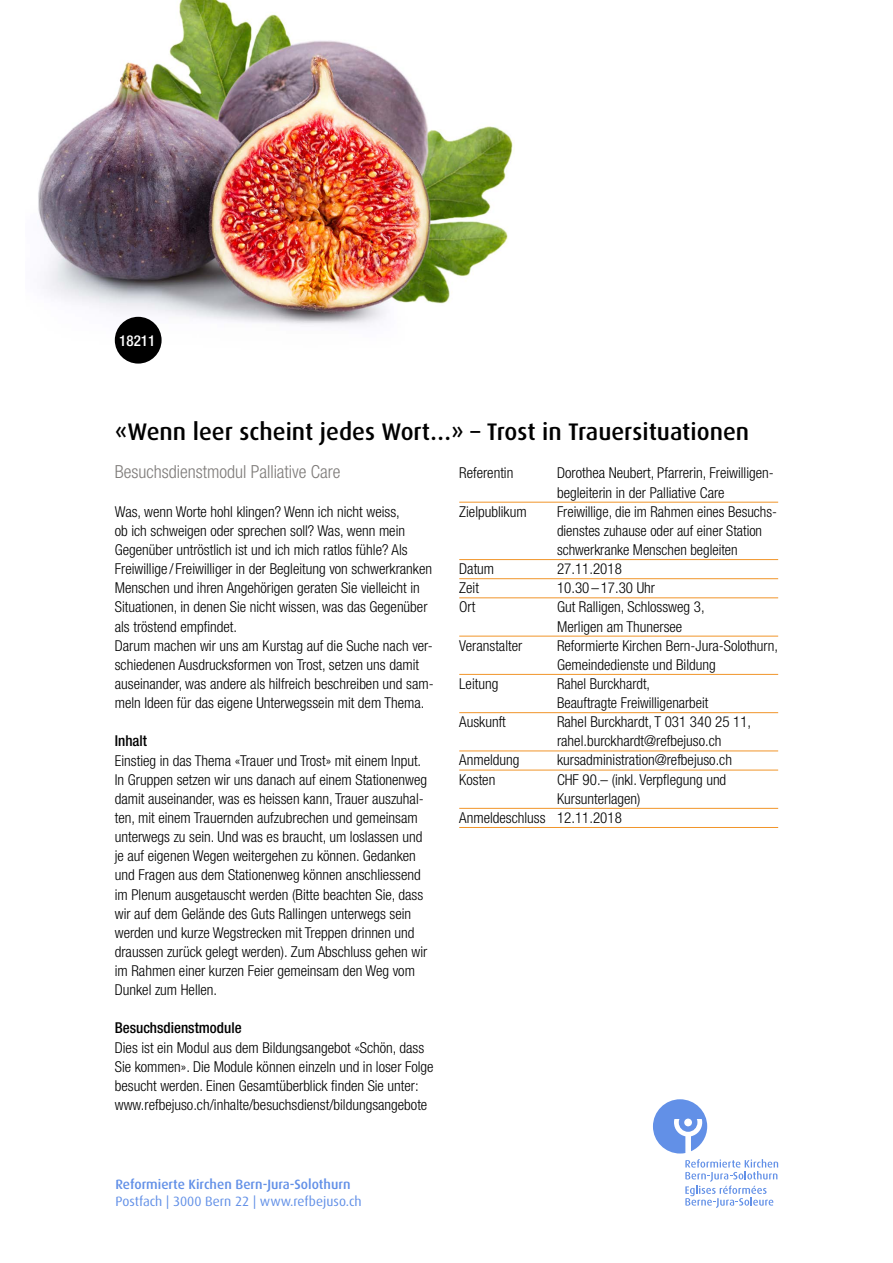
<style>
.page{position:relative;width:893px;height:1263px;background:#fff}
.page>*{position:absolute;margin:0;border:0;box-sizing:border-box;transform-origin:0 0}
.t1{font:500 24px "Dax";color:#000}
.t2{font:300 condensed 18px "Helvetica Neue LT Std";color:#7f7c7a}
.t3{font:300 condensed 15px/19.2px "Helvetica Neue LT Std";color:#000}
.t4{font:500 condensed 15px "Helvetica Neue LT Std";color:#000}
.t5{font:500 condensed 15px "Helvetica Neue LT Std";color:#fff}
.t6{font:500 13.5px "Dax";color:#6290e7}
.t7{font:13.5px "Dax";color:#6290e7}
</style>
<div class="page">
<svg style="left:653px;top:1099px;width:54px;height:54px"></svg>
<svg style="left:685px;top:1159px;width:93px;height:49px"></svg>
<img style="left:38px;top:0;width:475px;height:348px">
<hr style="left:459px;top:502px;width:319px;height:1px;background:#f1952a">
<hr style="left:459px;top:559px;width:319px;height:1px;background:#f1952a">
<hr style="left:459px;top:578px;width:319px;height:1px;background:#f1952a">
<hr style="left:459px;top:597px;width:319px;height:1px;background:#f1952a">
<hr style="left:459px;top:636px;width:319px;height:1px;background:#f1952a">
<hr style="left:459px;top:674px;width:319px;height:1px;background:#f1952a">
<hr style="left:459px;top:712px;width:319px;height:1px;background:#f1952a">
<hr style="left:459px;top:750px;width:319px;height:1px;background:#f1952a">
<hr style="left:459px;top:770px;width:319px;height:1px;background:#f1952a">
<hr style="left:459px;top:808px;width:319px;height:1px;background:#f1952a">
<hr style="left:459px;top:827px;width:319px;height:1px;background:#f1952a">
<div style="left:115px;top:317px;width:47px;height:47px;background:#000;border-radius:50%"></div>
<p class="t5" style="left:119px;top:331px;width:37px">18211</p>
<h1 class="t1" style="left:115px;top:418px;width:636px">«Wenn leer scheint jedes Wort…» – Trost in Trauersituationen</h1>
<p class="t2" style="left:115px;top:462px;width:227px">Besuchsdienstmodul Palliative Care</p>
<p class="t3" style="left:115px;top:502px;width:320px">Was, wenn Worte hohl klingen? Wenn ich nicht weiss,<br>ob ich schweigen oder sprechen soll? Was, wenn mein Gegenüber untröstlich ist und ich mich ratlos fühle? Als Freiwillige / Freiwilliger in der Begleitung von schwerkranken Menschen und ihren Angehörigen geraten Sie vielleicht in Situationen, in denen Sie nicht wissen, was das Gegenüber als tröstend empfindet.<br>Darum machen wir uns am Kurstag auf die Suche nach ver&shy;schiedenen Ausdrucksformen von Trost, setzen uns damit auseinander, was andere als hilfreich beschreiben und sam&shy;meln Ideen für das eigene Unterwegssein mit dem Thema.</p>
<p class="t4" style="left:115px;top:732px;width:34px">Inhalt</p>
<p class="t3" style="left:115px;top:750px;width:314px">Einstieg in das Thema «Trauer und Trost» mit einem Input.<br>In Gruppen setzen wir uns danach auf einem Stationenweg damit auseinander, was es heissen kann, Trauer auszuhal&shy;ten, mit einem Trauernden aufzubrechen und gemeinsam unterwegs zu sein. Und was es braucht, um loslassen und je auf eigenen Wegen weitergehen zu können. Gedanken und Fragen aus dem Stationenweg können anschliessend im Plenum ausgetauscht werden (Bitte beachten Sie, dass wir auf dem Gelände des Guts Rallingen unterwegs sein werden und kurze Wegstrecken mit Treppen drinnen und draussen zurück gelegt werden). Zum Abschluss gehen wir im Rahmen einer kurzen Feier gemeinsam den Weg vom Dunkel zum Hellen.</p>
<p class="t4" style="left:115px;top:1019px;width:128px">Besuchsdienstmodule</p>
<p class="t3" style="left:115px;top:1037px;width:320px">Dies ist ein Modul aus dem Bildungsangebot «Schön, dass Sie kommen». Die Module können einzeln und in loser Folge besucht werden. Einen Gesamtüberblick finden Sie unter: www.refbejuso.ch/inhalte/besuchsdienst/bildungsangebote</p>
<p class="t3" style="left:459px;top:463px;width:56px">Referentin</p>
<p class="t3" style="left:557px;top:463px;width:218px">Dorothea Neubert, Pfarrerin, Freiwilligen&shy;begleiterin in der Palliative Care</p>
<p class="t3" style="left:459px;top:502px;width:69px">Zielpublikum</p>
<p class="t3" style="left:557px;top:502px;width:221px">Freiwillige, die im Rahmen eines Besuchs&shy;dienstes zuhause oder auf einer Station schwerkranke Menschen begleiten</p>
<p class="t3" style="left:459px;top:559px;width:37px">Datum</p>
<p class="t3" style="left:557px;top:559px;width:66px">27.11.2018</p>
<p class="t3" style="left:459px;top:578px;width:21px">Zeit</p>
<p class="t3" style="left:557px;top:578px;width:99px">10.30 –17.30 Uhr</p>
<p class="t3" style="left:459px;top:597px;width:18px">Ort</p>
<p class="t3" style="left:557px;top:597px;width:149px">Gut Ralligen, Schlossweg 3,<br>Merligen am Thunersee</p>
<p class="t3" style="left:459px;top:636px;width:65px">Veranstalter</p>
<p class="t3" style="left:557px;top:636px;width:222px">Reformierte Kirchen Bern-Jura-Solothurn,<br>Gemeindedienste und Bildung</p>
<p class="t3" style="left:459px;top:674px;width:41px">Leitung</p>
<p class="t3" style="left:557px;top:674px;width:153px">Rahel Burckhardt,<br>Beauftragte Freiwilligenarbeit</p>
<p class="t3" style="left:459px;top:712px;width:48px">Auskunft</p>
<p class="t3" style="left:557px;top:712px;width:196px">Rahel Burckhardt, T 031 340 25 11, rahel.burckhardt@refbejuso.ch</p>
<p class="t3" style="left:459px;top:750px;width:62px">Anmeldung</p>
<p class="t3" style="left:557px;top:750px;width:176px">kursadministration@refbejuso.ch</p>
<p class="t3" style="left:459px;top:769px;width:38px">Kosten</p>
<p class="t3" style="left:557px;top:769px;width:171px">CHF 90.– (inkl. Verpflegung und</p>
<p class="t3" style="left:557px;top:789px;width:85px">Kursunterlagen)</p>
<p class="t3" style="left:459px;top:808px;width:164px">Anmeldeschluss 12.11.2018</p>
<p class="t6" style="left:115px;top:1177px;width:237px">Reformierte Kirchen Bern-Jura-Solothurn</p>
<p class="t7" style="left:115px;top:1193px;width:248px">Postfach | 3000 Bern 22 | www.refbejuso.ch</p>
</div>
